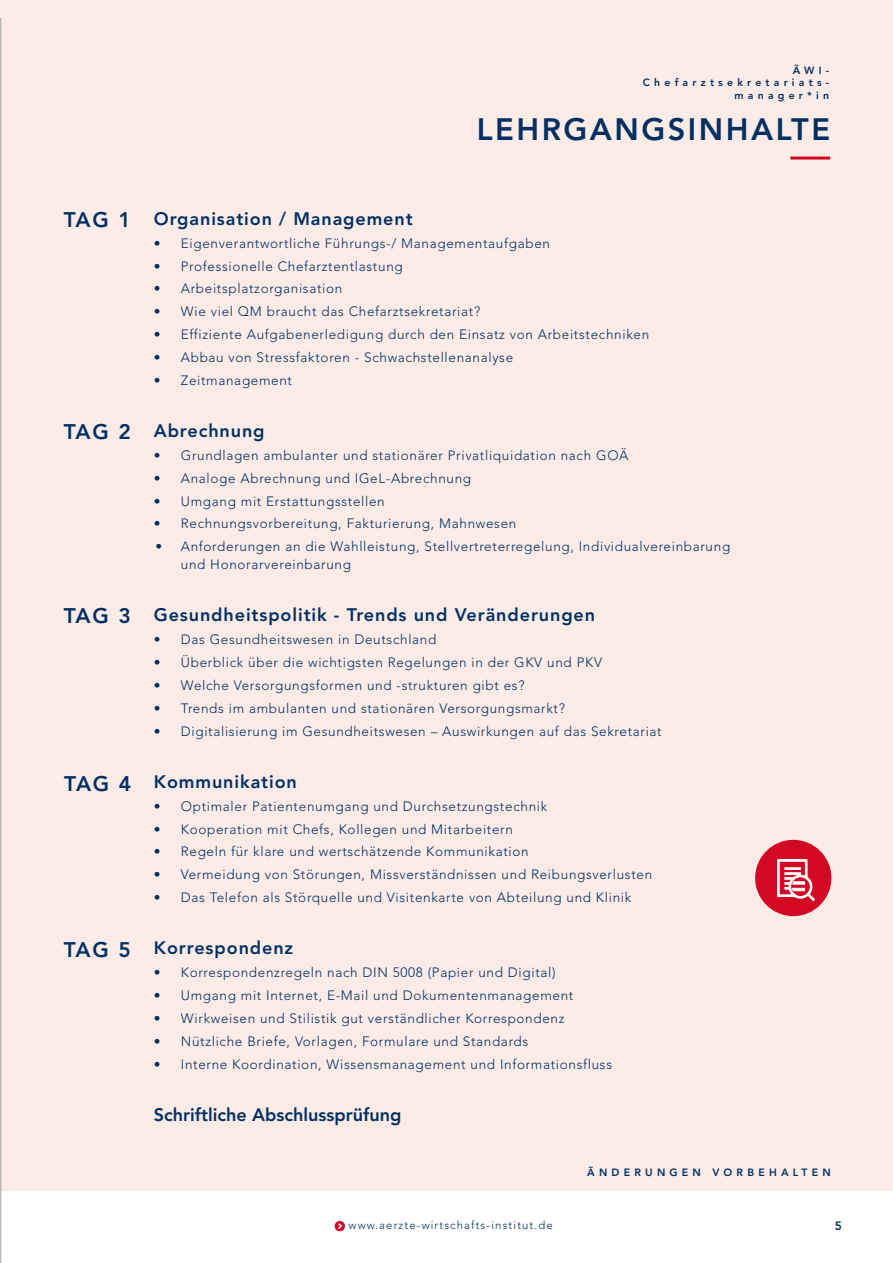
<style>
.page{position:relative;width:893px;height:1263px;background:#fff}
.page>*{position:absolute;margin:0;border:0;box-sizing:border-box;transform-origin:0 0}
.t1{font:800 30.75px "Avenir LT Std";letter-spacing:.08em;color:#003063}
.t2{font:800 21px "Avenir LT Std";letter-spacing:.035em;color:#003063}
.t3{font:800 18px "Avenir LT Std";letter-spacing:.05em;color:#003063}
.t4{font:800 18px "Avenir LT Std";color:#003063}
.t5{font:300 13.5px/18px "Avenir LT Std";letter-spacing:.05em;color:#003063}
.t6{font:800 12px "Avenir LT Std";color:#003063}
.t7{font:300 11.25px "Avenir LT Std";letter-spacing:.1em;color:#003063}
.t8{font:800 10.5px/12.6px "Avenir LT Std";letter-spacing:.4em;color:#003063;text-align:right}
.s1{font-size:21px}
</style>
<div class="page">
<div style="left:0;top:0;width:893px;height:1191px;background:#fcebe6"></div>
<hr style="left:790px;top:157px;width:40px;height:3px;background:#d20824">
<div style="left:755px;top:840px;width:76px;height:76px;background:#d20824;border-radius:50%"></div>
<svg style="left:777px;top:859px;width:38px;height:42px"></svg>
<hr style="left:0;top:18px;width:1px;height:1245px;background:#9d9d9c">
<svg style="left:334px;top:1221px;width:11px;height:11px"></svg>
<p class="t8" style="left:643px;top:64px;width:188px">ÄWI-<br>Chefarztsekretariats&shy;manager*in</p>
<h1 class="t1" style="left:477px;top:111px;width:355px">LEHRGANGSINHALTE</h1>
<h3 class="t3" style="left:64px;top:208px;width:350px"><span class="s1">TAG 1</span> Organisation / Management</h3>
<p class="t5" style="left:154px;top:234px;width:398px">• Eigenverantwortliche Führungs-/ Managementaufgaben</p>
<p class="t5" style="left:154px;top:257px;width:250px">• Professionelle Chefarztentlastung</p>
<p class="t5" style="left:154px;top:280px;width:190px">• Arbeitsplatzorganisation</p>
<p class="t5" style="left:154px;top:303px;width:328px">• Wie viel QM braucht das Chefarztsekretariat?</p>
<p class="t5" style="left:154px;top:326px;width:497px">• Effiziente Aufgabenerledigung durch den Einsatz von Arbeitstechniken</p>
<p class="t5" style="left:154px;top:348px;width:361px">• Abbau von Stressfaktoren - Schwachstellenanalyse</p>
<p class="t5" style="left:154px;top:371px;width:140px">• Zeitmanagement</p>
<h3 class="t3" style="left:154px;top:420px;width:112px">Abrechnung</h3>
<p class="t5" style="left:154px;top:446px;width:476px">• Grundlagen ambulanter und stationärer Privatliquidation nach GOÄ</p>
<p class="t5" style="left:154px;top:469px;width:319px">• Analoge Abrechnung und IGeL-Abrechnung</p>
<p class="t5" style="left:154px;top:492px;width:232px">• Umgang mit Erstattungsstellen</p>
<p class="t5" style="left:154px;top:515px;width:364px">• Rechnungsvorbereitung, Fakturierung, Mahnwesen</p>
<p class="t5" style="left:181px;top:538px;width:551px;text-indent:-26px">• Anforderungen an die Wahlleistung, Stellvertreterregelung, Individualvereinbarung und Honorarvereinbarung</p>
<h3 class="t3" style="left:154px;top:604px;width:443px">Gesundheitspolitik - Trends und Veränderungen</h3>
<p class="t5" style="left:154px;top:631px;width:284px">• Das Gesundheitswesen in Deutschland</p>
<p class="t5" style="left:154px;top:653px;width:450px">• Überblick über die wichtigsten Regelungen in der GKV und PKV</p>
<p class="t5" style="left:154px;top:676px;width:372px">• Welche Versorgungsformen und -strukturen gibt es?</p>
<p class="t5" style="left:154px;top:699px;width:413px">• Trends im ambulanten und stationären Versorgungsmarkt?</p>
<p class="t5" style="left:154px;top:722px;width:509px">• Digitalisierung im Gesundheitswesen – Auswirkungen auf das Sekretariat</p>
<h3 class="t3" style="left:154px;top:771px;width:145px">Kommunikation</h3>
<p class="t5" style="left:154px;top:797px;width:395px">• Optimaler Patientenumgang und Durchsetzungstechnik</p>
<p class="t5" style="left:154px;top:820px;width:361px">• Kooperation mit Chefs, Kollegen und Mitarbeitern</p>
<p class="t5" style="left:154px;top:843px;width:376px">• Regeln für klare und wertschätzende Kommunikation</p>
<p class="t5" style="left:154px;top:866px;width:500px">• Vermeidung von Störungen, Missverständnissen und Reibungsverlusten</p>
<p class="t5" style="left:154px;top:889px;width:479px">• Das Telefon als Störquelle und Visitenkarte von Abteilung und Klinik</p>
<h3 class="t3" style="left:154px;top:937px;width:141px">Korrespondenz</h3>
<p class="t5" style="left:154px;top:963px;width:403px">• Korrespondenzregeln nach DIN 5008 (Papier und Digital)</p>
<p class="t5" style="left:154px;top:986px;width:421px">• Umgang mit Internet, E-Mail und Dokumentenmanagement</p>
<p class="t5" style="left:154px;top:1009px;width:412px">• Wirkweisen und Stilistik gut verständlicher Korrespondenz</p>
<p class="t5" style="left:154px;top:1032px;width:376px">• Nützliche Briefe, Vorlagen, Formulare und Standards</p>
<p class="t5" style="left:154px;top:1055px;width:460px">• Interne Koordination, Wissensmanagement und Informationsfluss</p>
<h3 class="t4" style="left:154px;top:1104px;width:249px">Schriftliche Abschlussprüfung</h3>
<h2 class="t2" style="left:64px;top:419px;width:68px">TAG 2</h2>
<h2 class="t2" style="left:64px;top:603px;width:68px">TAG 3</h2>
<h2 class="t2" style="left:64px;top:771px;width:68px">TAG 4</h2>
<h2 class="t2" style="left:64px;top:937px;width:68px">TAG 5</h2>
<p class="t7" style="left:349px;top:1218px;width:206px">www.aerzte-wirtschafts-institut.de</p>
<p class="t8" style="left:587px;top:1166px;width:245px">ÄNDERUNGEN VORBEHALTEN</p>
<p class="t6" style="left:835px;top:1218px;width:9px">5</p>
</div>
